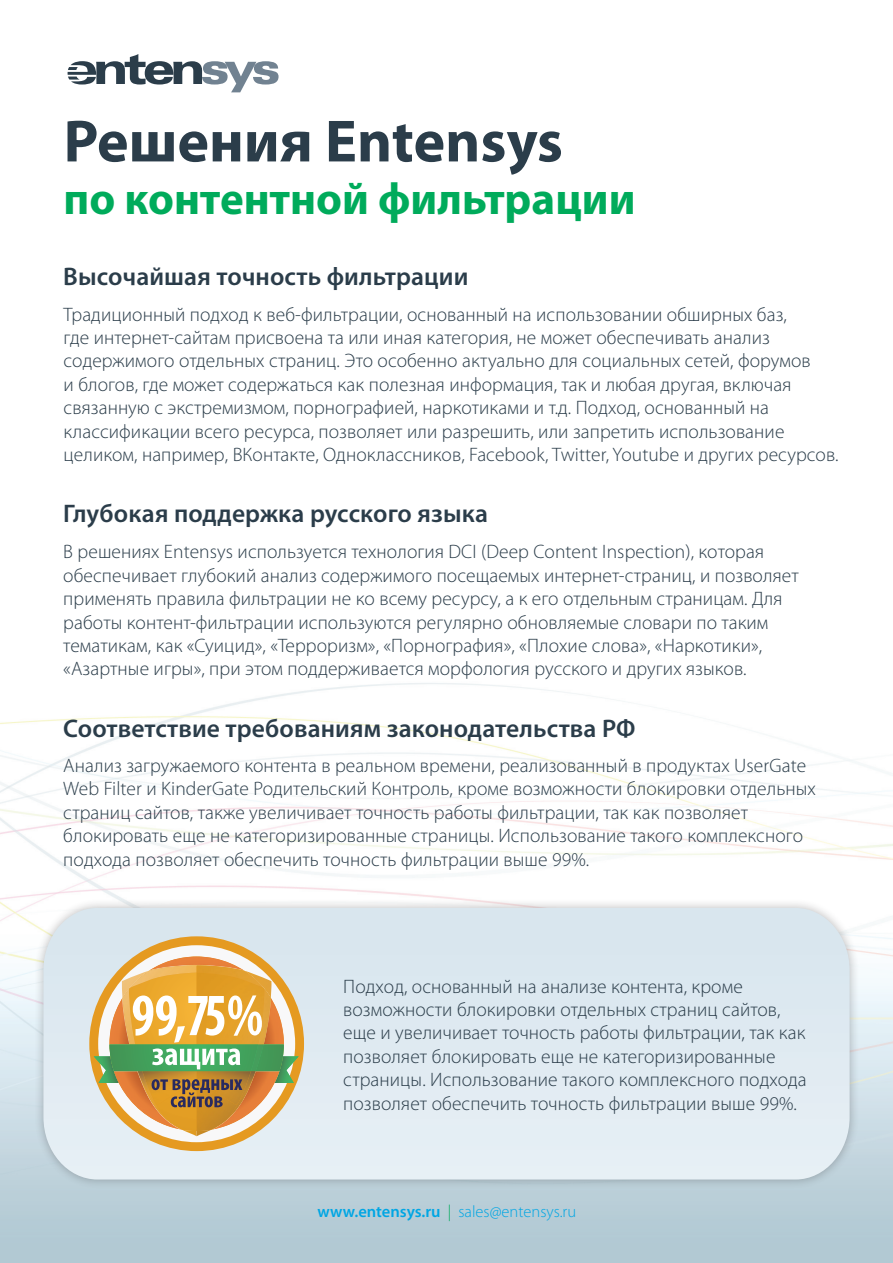
<style>
.page{position:relative;width:893px;height:1263px;background:#fff}
.page>*{position:absolute;margin:0;border:0;box-sizing:border-box;transform-origin:0 0}
.t1{font:700 condensed 60.15px "Myriad Pro";color:#fff;scale:.9 1}
.t2{font:700 60px "Myriad Pro";color:#2b3d4a}
.t3{font:700 45px "Myriad Pro";color:#00ab5b}
.Paragraph_Style_9{font:600 25.5px "Myriad Pro";letter-spacing:.005em;color:#2b3d4a}
._1{font:300 19.5px/23.4px "Myriad Pro";letter-spacing:.005em;color:#2b3d4a}
.t4{font:300 16.5px "Myriad Pro";color:#00a6e4}
.s1{font-weight:600}
.s2{color:#00ab5b}
</style>
<div class="page">
<img style="left:0;top:72px;width:893px;height:1191px">
<svg style="left:68px;top:54px;width:211px;height:38px"></svg>
<div style="left:34px;top:898px;width:825px;height:291px;background:#231f20;opacity:.29"></div>
<div style="left:43px;top:908px;width:807px;height:271px;background:#dfeaf1"></div>
<svg style="left:89px;top:936px;width:215px;height:215px;background:#e3d8c0"></svg>
<img style="left:109px;top:956px;width:175px;height:174px">
<img style="left:129px;top:1131px;width:68px;height:5px">
<img style="left:129px;top:1120px;width:68px;height:11px">
<img style="left:122px;top:965px;width:75px;height:155px">
<img style="left:197px;top:1131px;width:14px;height:5px">
<img style="left:197px;top:1107px;width:53px;height:24px">
<img style="left:271px;top:971px;width:1px;height:27px">
<img style="left:197px;top:965px;width:74px;height:79px">
<img style="left:227px;top:1107px;width:29px;height:13px">
<svg style="left:94px;top:1044px;width:205px;height:63px;background:#9c9e65"></svg>
<p class="t2" style="left:64px;top:102px;width:501px">Решения Entensys</p>
<p class="t3" style="left:64px;top:169px;width:574px">по контентной фильтрации</p>
<p class="Paragraph_Style_9" style="left:63px;top:260px;width:407px">Высочайшая точность фильтрации</p>
<p class="_1" style="left:64px;top:303px;width:777px">Традиционный подход к веб-фильтрации, основанный на использовании обширных баз,<br>где интернет-сайтам присвоена та или иная категория, не может обеспечивать анализ содержимого отдельных страниц. Это особенно актуально для социальных сетей, форумов<br>и блогов, где может содержаться как полезная информация, так и любая другая, включая связанную с экстремизмом, порнографией, наркотиками и т.д. Подход, основанный на классификации всего ресурса, позволяет или разрешить, или запретить использование целиком, например, ВКонтакте, Одноклассников, Facebook, Twitter, Youtube и других ресурсов.</p>
<p class="Paragraph_Style_9" style="left:63px;top:497px;width:426px">Глубокая поддержка русского языка</p>
<p class="_1" style="left:63px;top:540px;width:737px">В решениях Entensys используется технология DCI (Deep Content Inspection), которая обеспечивает глубокий анализ содержимого посещаемых интернет-страниц, и позволяет применять правила фильтрации не ко всему ресурсу, а к его отдельным страницам. Для работы контент-фильтрации используются регулярно обновляемые словари по таким тематикам, как «Суицид», «Терроризм», «Порнография», «Плохие слова», «Наркотики», «Азартные игры», при этом поддерживается морфология русского и других языков.</p>
<p class="Paragraph_Style_9" style="left:63px;top:712px;width:574px">Соответствие требованиям законодательства РФ</p>
<p class="_1" style="left:63px;top:754px;width:754px">Анализ загружаемого контента в реальном времени, реализованный в продуктах UserGate Web Filter и KinderGate Родительский Контроль, кроме возможности блокировки отдельных страниц сайтов, также увеличивает точность работы фильтрации, так как позволяет блокировать еще не категоризированные страницы. Использование такого комплексного подхода позволяет обеспечить точность фильтрации выше 99%.</p>
<h1 class="t1" style="left:131px;top:977px;width:148px">99,75%</h1>
<p class="_1" style="left:343px;top:975px;width:465px">Подход, основанный на анализе контента, кроме возможности блокировки отдельных страниц сайтов, еще и увеличивает точность работы фильтрации, так как позволяет блокировать еще не категоризированные страницы. Использование такого комплексного подхода позволяет обеспечить точность фильтрации выше 99%.</p>
<p class="t4" style="left:318px;top:1202px;width:260px"><span class="s1">www.entensys.ru</span> <span class="s2">|</span> sales@entensys.ru</p>
</div>
